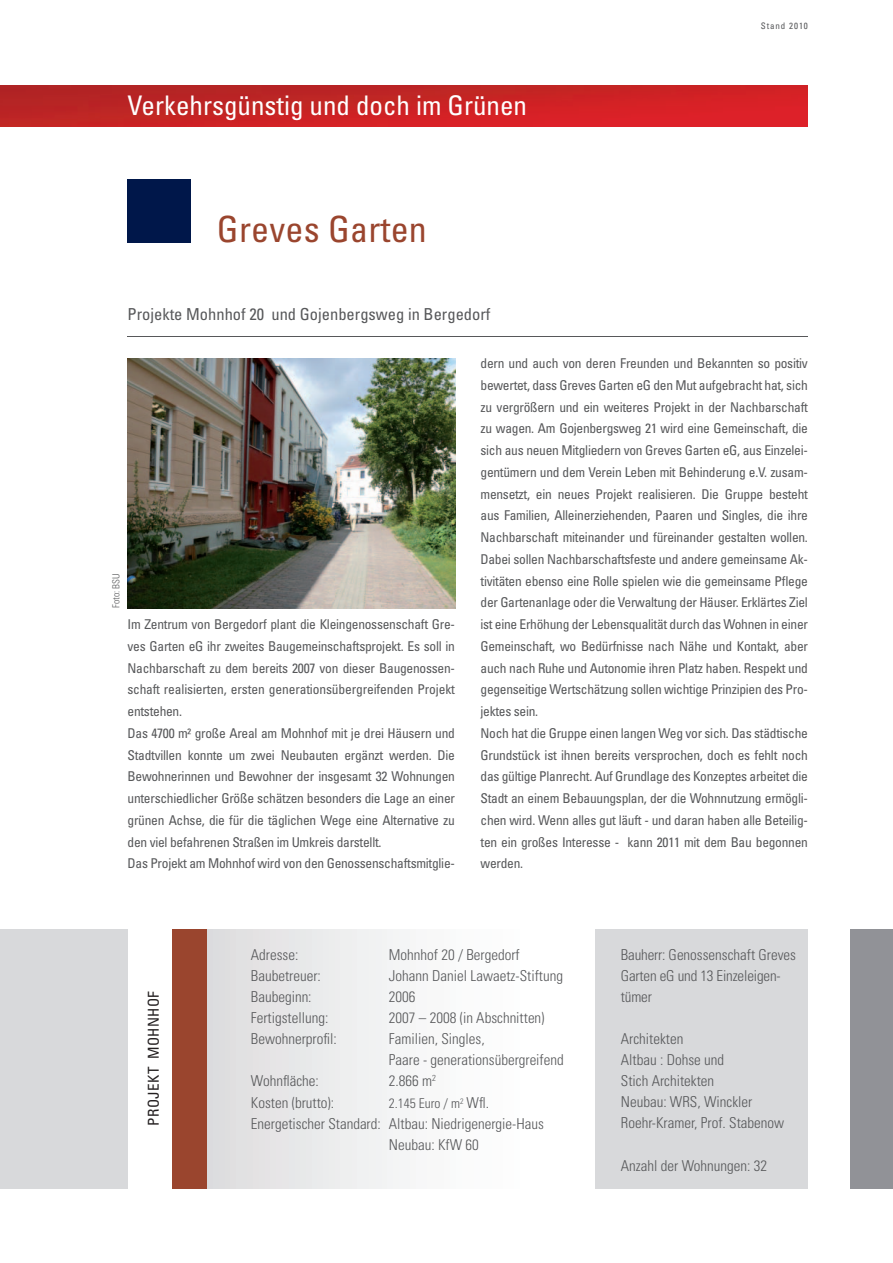
<style>
.page{position:relative;width:893px;height:1263px;background:#fff}
.page>*{position:absolute;margin:0;border:0;box-sizing:border-box;transform-origin:0 0}
.t1{font:condensed 36px "Univers";letter-spacing:.005em;color:#9a452e}
.t2{font:condensed 27px "Univers";color:#fff}
.t3{font:condensed 16.5px "Univers";color:#57585a}
.t4{font:300 condensed 15px/21px "Univers";color:#57585a}
.t5{font:condensed 15px "Univers";letter-spacing:.025em;color:#231f20}
.t6{font:condensed 13.5px/21.8px "Univers";letter-spacing:-.02em;color:#57585a}
.t7{font:300 condensed 13.5px "Univers";color:#57585a}
.t8{font:300 condensed 9.75px "Univers";color:#57585a}
.t9{font:condensed 9px "Univers";letter-spacing:.1em;color:#57585a}
.s1{font-size:15px}
</style>
<div class="page">
<div style="left:0;top:929px;width:127px;height:260px;background:#d8d9db"></div>
<div style="left:128px;top:179px;width:63px;height:63px;background:#00174a"></div>
<img style="left:0;top:85px;width:808px;height:41px">
<div style="left:850px;top:929px;width:43px;height:260px;background:#919297"></div>
<div style="left:595px;top:929px;width:213px;height:260px;background:#d8d9db"></div>
<div style="left:191px;top:929px;width:364px;height:260px;background:linear-gradient(to right,#dcdcde,#fff)"></div>
<div style="left:172px;top:929px;width:34px;height:260px;background:#9a452e"></div>
<hr style="left:128px;top:336px;width:680px;height:1px;background:#57585a">
<img style="left:128px;top:358px;width:327px;height:250px">
<h2 class="t2" style="left:128px;top:95px;width:401px">Verkehrsgünstig und doch im Grünen</h2>
<h1 class="t1" style="left:217px;top:216px;width:212px">Greves Garten</h1>
<p class="t3" style="left:128px;top:308px;width:364px">Projekte Mohnhof 20 und Gojenbergsweg in Bergedorf</p>
<p class="t9" style="left:761px;top:22px;width:49px">Stand 2010</p>
<p class="t8" style="left:113px;top:608px;width:36px;rotate:-90deg">Foto: BSU</p>
<p class="t6" style="left:128px;top:615px;width:329px">Im Zentrum von Bergedorf plant die Kleingenossenschaft Gre&shy;ves Garten eG ihr zweites Baugemeinschaftsprojekt. Es soll in Nachbarschaft zu dem bereits 2007 von dieser Baugenossen&shy;schaft realisierten, ersten generationsübergreifenden Projekt entstehen.<br>Das 4700 m² große Areal am Mohnhof mit je drei Häusern und Stadtvillen konnte um zwei Neubauten ergänzt werden. Die Bewohnerinnen und Bewohner der insgesamt 32 Wohnungen unterschiedlicher Größe schätzen besonders die Lage an einer grünen Achse, die für die täglichen Wege eine Alternative zu den viel befahrenen Straßen im Umkreis darstellt.<br>Das Projekt am Mohnhof wird von den Genossenschaftsmitglie-</p>
<p class="t6" style="left:480px;top:354px;width:329px">dern und auch von deren Freunden und Bekannten so positiv bewertet, dass Greves Garten eG den Mut aufgebracht hat, sich zu vergrößern und ein weiteres Projekt in der Nachbarschaft zu wagen. Am Gojenbergsweg 21 wird eine Gemeinschaft, die sich aus neuen Mitgliedern von Greves Garten eG, aus Einzelei&shy;gentümern und dem Verein Leben mit Behinderung e.V. zusam&shy;mensetzt, ein neues Projekt realisieren. Die Gruppe besteht aus Familien, Alleinerziehenden, Paaren und Singles, die ihre Nachbarschaft miteinander und füreinander gestalten wollen.<br>Dabei sollen Nachbarschaftsfeste und andere gemeinsame Ak&shy;tivitäten ebenso eine Rolle spielen wie die gemeinsame Pflege der Gartenanlage oder die Verwaltung der Häuser. Erklärtes Ziel ist eine Erhöhung der Lebensqualität durch das Wohnen in einer Gemeinschaft, wo Bedürfnisse nach Nähe und Kontakt, aber auch nach Ruhe und Autonomie ihren Platz haben. Respekt und gegenseitige Wertschätzung sollen wichtige Prinzipien des Pro&shy;jektes sein.<br>Noch hat die Gruppe einen langen Weg vor sich. Das städtische Grundstück ist ihnen bereits versprochen, doch es fehlt noch das gültige Planrecht. Auf Grundlage des Konzeptes arbeitet die Stadt an einem Bebauungsplan, der die Wohnnutzung ermögli&shy;chen wird. Wenn alles gut läuft - und daran haben alle Beteilig&shy;ten ein großes Interesse - kann 2011 mit dem Bau begonnen werden.</p>
<p class="t5" style="left:148px;top:1126px;width:136px;rotate:-90deg">PROJEKT MOHNHOF</p>
<p class="t5" style="left:150px;top:1096px;width:80px;rotate:-90deg">GRUNDRISS</p>
<p class="t4" style="left:251px;top:946px;width:49px">Adresse:</p>
<p class="t4" style="left:389px;top:946px;width:132px">Mohnhof 20 / Bergedorf</p>
<p class="t4" style="left:251px;top:967px;width:71px">Baubetreuer:</p>
<p class="t4" style="left:389px;top:967px;width:176px">Johann Daniel Lawaetz-Stiftung</p>
<p class="t4" style="left:251px;top:988px;width:62px">Baubeginn:</p>
<p class="t4" style="left:389px;top:988px;width:28px">2006</p>
<p class="t4" style="left:251px;top:1009px;width:79px">Fertigstellung:</p>
<p class="t4" style="left:389px;top:1009px;width:157px">2007 – 2008 (in Abschnitten)</p>
<p class="t4" style="left:251px;top:1030px;width:87px">Bewohnerprofil:</p>
<p class="t4" style="left:389px;top:1030px;width:176px">Familien, Singles,<br>Paare - generationsübergreifend</p>
<p class="t4" style="left:251px;top:1072px;width:70px">Wohnfläche:</p>
<p class="t4" style="left:389px;top:1072px;width:49px">2.866 m<sup>2</sup></p>
<p class="t4" style="left:251px;top:1094px;width:85px">Kosten (brutto):</p>
<p class="t7" style="left:389px;top:1099px;width:102px">2.145 Euro / m<sup>2</sup> <span class="s1">Wfl.</span></p>
<p class="t4" style="left:389px;top:1115px;width:156px;text-indent:-138px">Energetischer Standard: Altbau: Niedrigenergie-Haus<br>Neubau: KfW 60</p>
<p class="t4" style="left:621px;top:946px;width:177px">Bauherr: Genossenschaft Greves<br>Garten eG und 13 Einzeleigen&shy;tümer</p>
<p class="t4" style="left:621px;top:1030px;width:165px">Architekten<br>Altbau : Dohse und<br>Stich Architekten<br>Neubau: WRS, Winckler<br>Roehr-Kramer, Prof. Stabenow</p>
<p class="t4" style="left:621px;top:1157px;width:148px">Anzahl der Wohnungen: 32</p>
</div>
